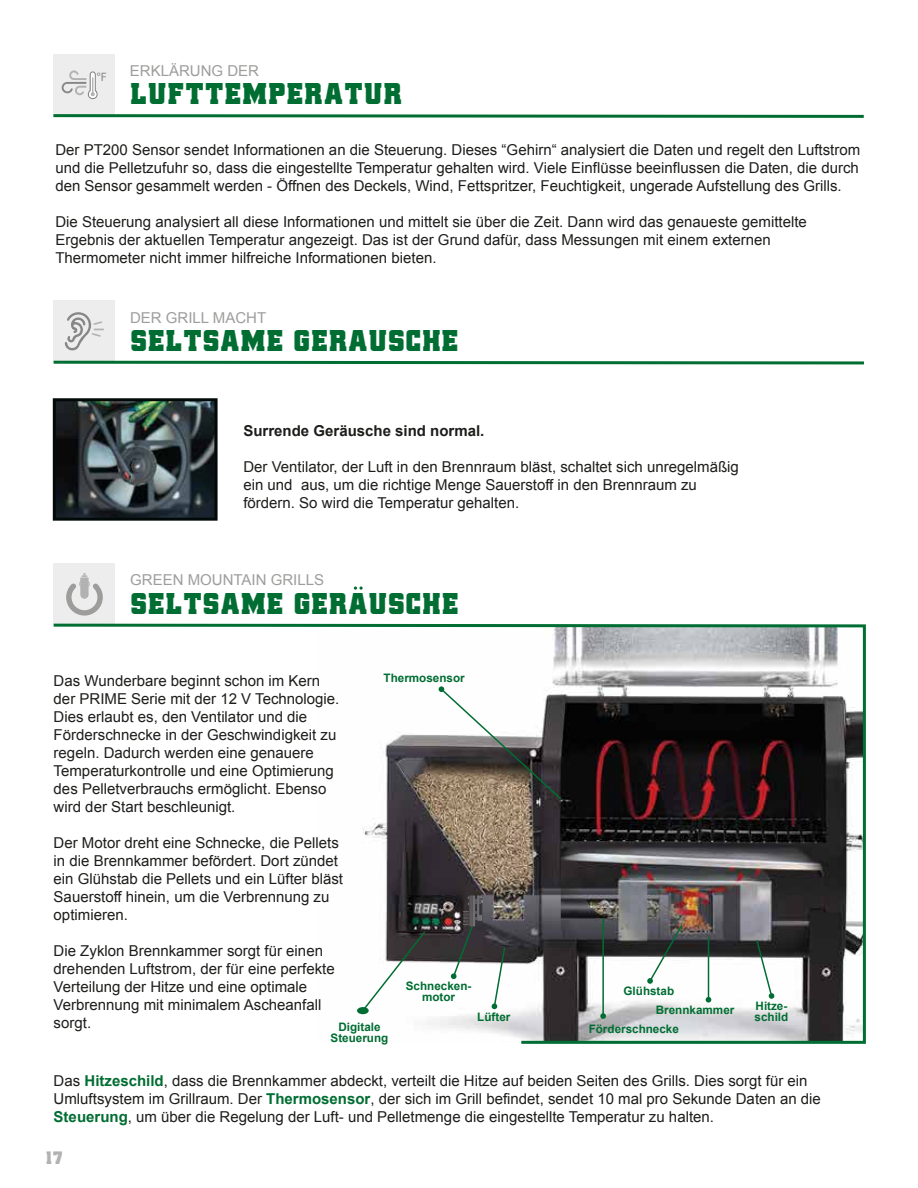
<style>
.page{position:relative;width:918px;height:1188px;background:#fff}
.page>*{position:absolute;margin:0;border:0;box-sizing:border-box;transform-origin:0 0}
.t1{font:30px "GMGPRIME Regular";color:#006d32}
.t2{font:18px "GMGPRIME Regular";color:#b3b2b2}
.t3{font:15px/18px "Arial";color:#1d1d1b}
.t4{font:15px "Arial";color:#9d9d9c}
.t5{font:700 15px "Arial";color:#1d1d1b}
.t6{font:12.3px "Myriad Pro";color:#878787}
.t7{font:700 11.7px/11.4px "Arial";color:#006d32}
.s1{font-weight:700;color:#006d32}
</style>
<div class="page">
<img style="left:57px;top:402px;width:156px;height:115px">
<div style="left:53px;top:398px;width:164px;height:123px;border:3px solid #020a09"></div>
<div style="left:54px;top:301px;width:61px;height:61px;background:#ededed"></div>
<svg style="left:53px;top:359px;width:811px;height:6px"></svg>
<svg style="left:65px;top:312px;width:39px;height:39px"></svg>
<div style="left:53px;top:54px;width:62px;height:62px;background:#ededed"></div>
<svg style="left:53px;top:114px;width:811px;height:4px;background:#3f9164"></svg>
<svg style="left:61px;top:70px;width:37px;height:30px"></svg>
<div style="left:54px;top:564px;width:61px;height:61px;background:#ededed"></div>
<svg style="left:66px;top:573px;width:37px;height:43px"></svg>
<svg style="left:53px;top:622px;width:813px;height:422px"></svg>
<svg style="left:451px;top:895px;width:31px;height:84px"></svg>
<svg style="left:354px;top:587px;width:8px;height:3px"></svg>
<p class="t6" style="left:97px;top:69px;width:11px">°F</p>
<p class="t4" style="left:130px;top:61px;width:131px">ERKLÄRUNG DER</p>
<h1 class="t1" style="left:130px;top:76px;width:274px">LUFTTEMPERATUR</h1>
<p class="t3" style="left:55px;top:141px;width:806px;text-align:justify">Der PT200 Sensor sendet Informationen an die Steuerung. Dieses “Gehirn“ analysiert die Daten und regelt den Luftstrom und die Pelletzufuhr so, dass die eingestellte Temperatur gehalten wird. Viele Einflüsse beeinflussen die Daten, die durch den Sensor gesammelt werden - Öffnen des Deckels, Wind, Fettspritzer, Feuchtigkeit, ungerade Aufstellung des Grills.</p>
<p class="t3" style="left:55px;top:213px;width:753px">Die Steuerung analysiert all diese Informationen und mittelt sie über die Zeit. Dann wird das genaueste gemittelte<br>Ergebnis der aktuellen Temperatur angezeigt. Das ist der Grund dafür, dass Messungen mit einem externen<br>Thermometer nicht immer hilfreiche Informationen bieten.</p>
<p class="t4" style="left:130px;top:307px;width:138px">DER GRILL MACHT</p>
<h1 class="t1" style="left:130px;top:323px;width:330px">SELTSAME GERAUSCHE</h1>
<p class="t5" style="left:243px;top:420px;width:242px">Surrende Geräusche sind normal.</p>
<p class="t3" style="left:243px;top:457px;width:497px">Der Ventilator, der Luft in den Brennraum bläst, schaltet sich unregelmäßig ein und aus, um die richtige Menge Sauerstoff in den Brennraum zu fördern. So wird die Temperatur gehalten.</p>
<p class="t4" style="left:130px;top:570px;width:195px">GREEN MOUNTAIN GRILLS</p>
<h1 class="t1" style="left:130px;top:586px;width:330px">SELTSAME GERAUSCHE</h1>
<p class="t3" style="left:54px;top:672px;width:268px">Das Wunderbare beginnt schon im Kern</p>
<p class="t7" style="left:383px;top:673px;width:83px">Thermosensor</p>
<p class="t3" style="left:54px;top:690px;width:287px">der PRIME Serie mit der 12 V Technologie.<br>Dies erlaubt es, den Ventilator und die Förderschnecke in der Geschwindigkeit zu regeln. Dadurch werden eine genauere Temperaturkontrolle und eine Optimierung des Pelletverbrauchs ermöglicht. Ebenso wird der Start beschleunigt.</p>
<p class="t3" style="left:54px;top:834px;width:291px">Der Motor dreht eine Schnecke, die Pellets in die Brennkammer befördert. Dort zündet ein Glühstab die Pellets und ein Lüfter bläst Sauerstoff hinein, um die Verbrennung zu optimieren.</p>
<p class="t3" style="left:54px;top:942px;width:282px">Die Zyklon Brennkammer sorgt für einen drehenden Luftstrom, der für eine perfekte Verteilung der Hitze und eine optimale Verbrennung mit minimalem Ascheanfall sorgt.</p>
<p class="t7" style="left:406px;top:980px;width:67px;text-align:center">Schnecken&shy;motor</p>
<p class="t7" style="left:623px;top:986px;width:52px">Glühstab</p>
<p class="t7" style="left:477px;top:1012px;width:35px">Lüfter</p>
<p class="t7" style="left:588px;top:1001px;width:147px;line-height:19.2px;text-indent:67px">Brennkammer<br>Förderschnecke</p>
<p class="t7" style="left:330px;top:1021px;width:59px;text-align:center">Digitale<br>Steuerung</p>
<p class="t7" style="left:754px;top:1001px;width:35px">Hitze&shy;schild</p>
<p class="t3" style="left:54px;top:1072px;width:768px">Das <span class="s1">Hitzeschild</span>, dass die Brennkammer abdeckt, verteilt die Hitze auf beiden Seiten des Grills. Dies sorgt für ein<br>Umluftsystem im Grillraum. Der <span class="s1">Thermosensor</span>, der sich im Grill befindet, sendet 10 mal pro Sekunde Daten an die<br><span class="s1">Steuerung</span>, um über die Regelung der Luft- und Pelletmenge die eingestellte Temperatur zu halten.</p>
<p class="t2" style="left:46px;top:1147px;width:18px">17</p>
</div>
